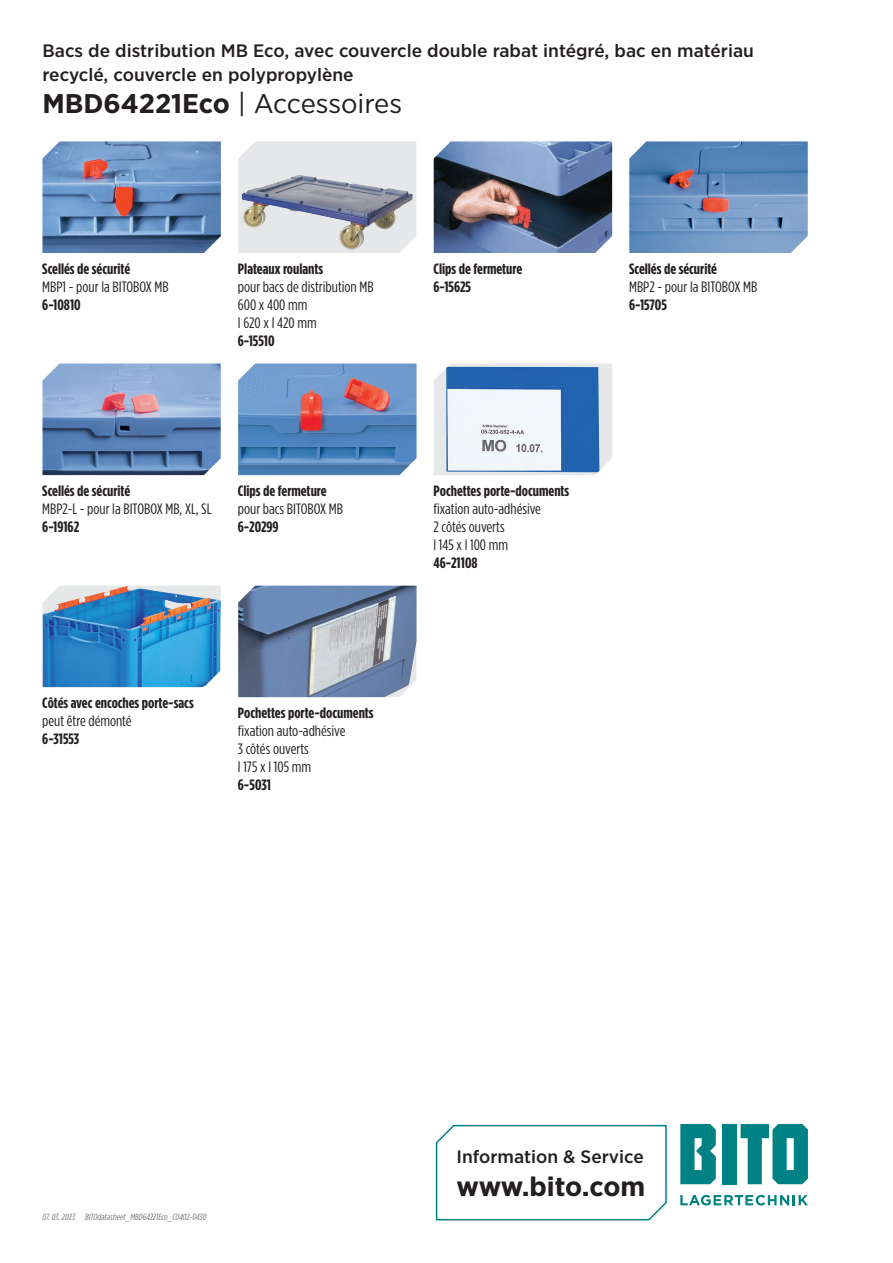
<style>
.page{position:relative;width:893px;height:1263px;background:#fff}
.page>*{position:absolute;margin:0;border:0;box-sizing:border-box;transform-origin:0 0}
.Datenblatt_Überschri{font:27px "Gotham Narrow";letter-spacing:-.005em;color:#231f20;scale:1.1 1}
.t1{font:700 27px "Gotham Narrow";letter-spacing:-.015em;color:#231f20;scale:1.1 1}
.Datenblatt_Überschri-2{font:500 18px/24px "Gotham Narrow";color:#231f20;scale:1.1 1}
.t2{font:700 15px "Gotham Condensed";color:#231f20;scale:1.1 1}
.t3{font:15px/18px "Gotham Condensed";color:#231f20;scale:1.1 1}
.Dateiname_inaktiv{font:italic 9px "Gotham Condensed";color:#76787b;scale:1.1 1}
.s1{font-weight:700}
</style>
<div class="page">
<svg style="left:680px;top:1195px;width:128px;height:10px"></svg>
<div style="left:723px;top:1124px;width:14px;height:60px;background:#008183"></div>
<svg style="left:680px;top:1124px;width:36px;height:60px;background:#229193"></svg>
<svg style="left:741px;top:1124px;width:67px;height:60px"></svg>
<svg style="left:435px;top:1124px;width:232px;height:97px"></svg>
<img style="left:238px;top:586px;width:178px;height:111px">
<img style="left:43px;top:586px;width:178px;height:101px">
<svg style="left:434px;top:364px;width:178px;height:111px;background:#e6e8ea"></svg>
<img style="left:446px;top:367px;width:153px;height:105px">
<img style="left:238px;top:364px;width:178px;height:111px">
<img style="left:43px;top:364px;width:178px;height:111px">
<img style="left:629px;top:141px;width:179px;height:112px">
<img style="left:434px;top:141px;width:178px;height:112px">
<div style="left:238px;top:141px;width:178px;height:112px;background:#e6e7e9"></div>
<img style="left:241px;top:175px;width:172px;height:76px">
<img style="left:43px;top:141px;width:178px;height:112px">
<p class="Datenblatt_Überschri-2" style="left:43px;top:38px;width:648px">Bacs de distribution MB Eco, avec couvercle double rabat intégré, bac en matériau recyclé, couvercle en polypropylène</p>
<p class="Datenblatt_Überschri" style="left:43px;top:87px;width:328px"><span class="s1">MBD64221Eco</span> | Accessoires</p>
<p class="t2" style="left:42px;top:259px;width:81px">Scellés de sécurité</p>
<p class="t3" style="left:42px;top:277px;width:116px">MBP1 - pour la BITOBOX MB</p>
<p class="t2" style="left:42px;top:295px;width:36px">6-10810</p>
<p class="t2" style="left:238px;top:259px;width:79px">Plateaux roulants</p>
<p class="t3" style="left:238px;top:277px;width:125px">pour bacs de distribution MB<br>600 x 400 mm</p>
<p class="t3" style="left:238px;top:313px;width:73px">l 620 x l 420 mm</p>
<p class="t2" style="left:238px;top:331px;width:35px">6-15510</p>
<p class="t2" style="left:42px;top:481px;width:81px">Scellés de sécurité</p>
<p class="t3" style="left:42px;top:499px;width:155px">MBP2-L - pour la BITOBOX MB, XL, SL</p>
<p class="t2" style="left:42px;top:517px;width:35px">6-19162</p>
<p class="t2" style="left:238px;top:481px;width:82px">Clips de fermeture</p>
<p class="t3" style="left:238px;top:499px;width:97px">pour bacs BITOBOX MB</p>
<p class="t2" style="left:238px;top:517px;width:39px">6-20299</p>
<p class="t2" style="left:42px;top:694px;width:139px">Côtés avec encoches porte-sacs</p>
<p class="t3" style="left:42px;top:711px;width:83px">peut être démonté</p>
<p class="t2" style="left:42px;top:730px;width:35px">6-31553</p>
<p class="t2" style="left:238px;top:704px;width:125px">Pochettes porte-documents</p>
<p class="t3" style="left:238px;top:721px;width:99px">fixation auto-adhésive</p>
<p class="t3" style="left:238px;top:739px;width:66px">3 côtés ouverts</p>
<p class="t3" style="left:238px;top:757px;width:68px">l 175 x l 105 mm</p>
<p class="t2" style="left:238px;top:776px;width:32px">6-5031</p>
<p class="t2" style="left:433px;top:259px;width:82px">Clips de fermeture</p>
<p class="t2" style="left:433px;top:277px;width:36px">6-15625</p>
<p class="t2" style="left:629px;top:259px;width:81px">Scellés de sécurité</p>
<p class="t3" style="left:629px;top:277px;width:118px">MBP2 - pour la BITOBOX MB</p>
<p class="t2" style="left:629px;top:295px;width:36px">6-15705</p>
<p class="t2" style="left:433px;top:481px;width:125px">Pochettes porte-documents</p>
<p class="t3" style="left:433px;top:499px;width:99px">fixation auto-adhésive</p>
<p class="t3" style="left:433px;top:517px;width:66px">2 côtés ouverts</p>
<p class="t3" style="left:433px;top:535px;width:69px">l 145 x l 100 mm</p>
<p class="t2" style="left:433px;top:553px;width:42px">46-21108</p>
<p class="Dateiname_inaktiv" style="left:43px;top:1212px;width:31px">07. 03. 2023</p>
<p class="Dateiname_inaktiv" style="left:85px;top:1212px;width:112px">BITOdatasheet_MBD64221Eco_C0402-0430</p>
<p class="Datenblatt_Überschri-2" style="left:457px;top:1144px;width:172px">Information &amp; Service</p>
<h1 class="t1" style="left:457px;top:1169px;width:173px">www.bito.com</h1>
</div>
